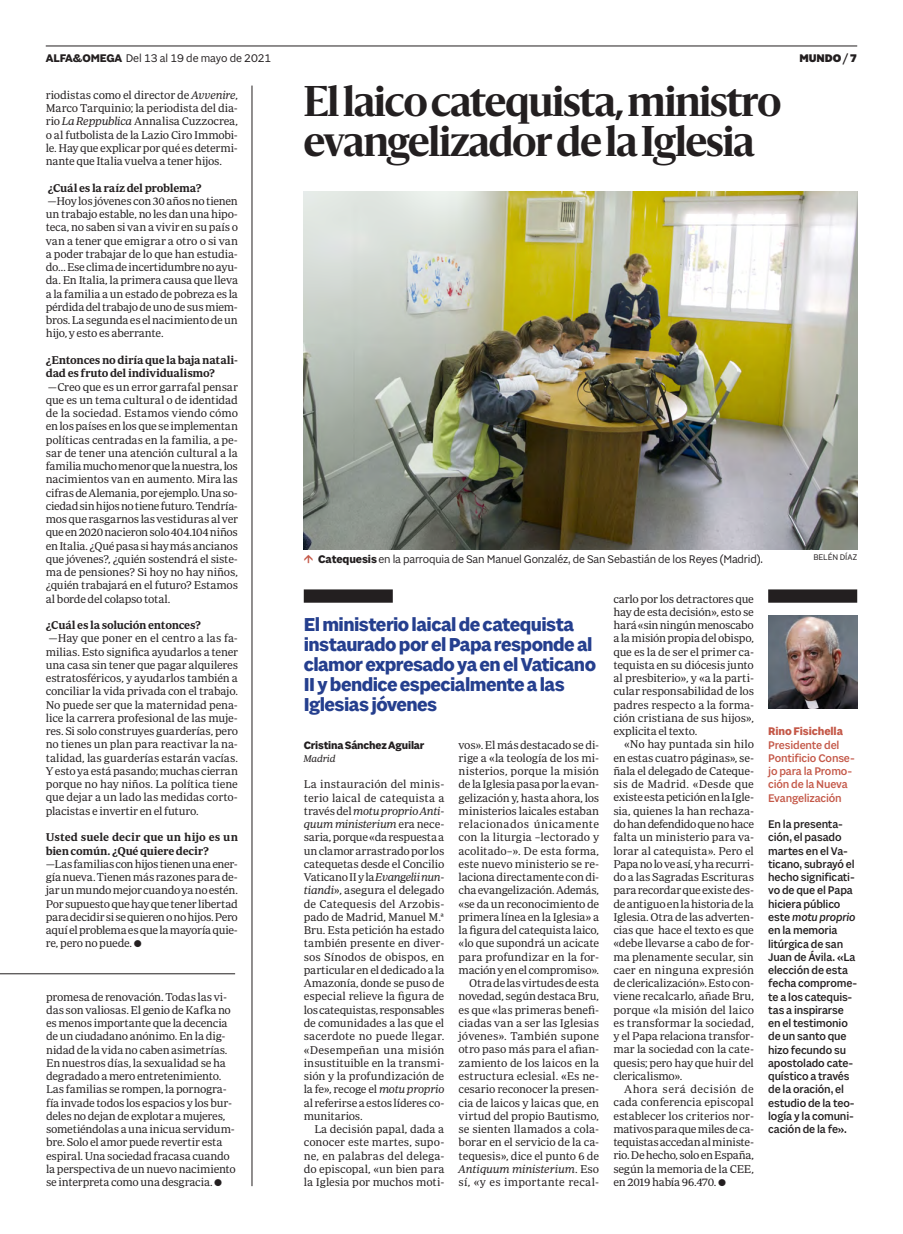
<style>
.page{position:relative;width:903px;height:1234px;background:#fff}
.page>*{position:absolute;margin:0;border:0;box-sizing:border-box;transform-origin:0 0}
.t1{font:700 40px/40px "Sanomat";letter-spacing:-.025em;color:#231f20}
.t2{font:700 20px/20px "Sole Sans";letter-spacing:-.025em;color:#253f8e}
.t3{font:500 11.88px/13.2px "Sole Sans";letter-spacing:-.01em;color:#231f20}
.t4{font:11.88px "Sole Sans";letter-spacing:-.01em;color:#231f20}
.t5{font:500 11.88px/13.2px "Sole Sans";letter-spacing:-.01em;color:#c45848}
.t6{font:700 11.88px "Sole Sans";letter-spacing:-.005em;color:#c45848}
.t7{font:900 11.88px "Sole Sans";letter-spacing:-.005em;color:#231f20}
.t8{font:11.5px/13.2px "Periodico Text Lg";letter-spacing:-.015em;color:#231f20;text-align:justify}
.t9{font:600 11.5px/13.2px "Periodico Text";letter-spacing:-.015em;color:#231f20}
.t10{font:11.5px/13.2px "Periodico Text Lg It";letter-spacing:-.01em;color:#231f20}
.t11{font:11.5px/13.2px "Periodico Text Lg";letter-spacing:.01em;color:#231f20}
.t12{font:11.5px "Periodico Text Lg";letter-spacing:.015em;color:#231f20}
.t13{font:700 11.5px "Sole Sans";letter-spacing:-.015em;color:#231f20}
.t14{font:10px "Periodico Text Lg It";letter-spacing:-.01em;color:#231f20}
.t15{font:8.75px "Sole Sans";color:#231f20}
.s1{font-weight:700}
.s2{font-family:"Periodico Text Lg It"}
.s3{font-style:italic}
.s4{font-family:"Periodico Text Lg"}
</style>
<div class="page">
<hr style="left:46px;top:46px;width:811px;height:1px;background:#231f20">
<img style="left:304px;top:191px;width:553px;height:358px">
<div style="left:304px;top:589px;width:89px;height:13px;background:#231f20"></div>
<hr style="left:0;top:973px;width:235px;height:1px;background:#231f20">
<img style="left:768px;top:615px;width:89px;height:93px">
<div style="left:768px;top:589px;width:89px;height:13px;background:#231f20"></div>
<hr style="left:252px;top:86px;width:1px;height:1099px;background:#231f20">
<p class="t4" style="left:46px;top:51px;width:227px"><span class="s1">ALFA&amp;OMEGA</span> Del 13 al 19 de mayo de 2021</p>
<p class="t7" style="left:799px;top:51px;width:59px">MUNDO / 7</p>
<h1 class="t1" style="left:304px;top:78px;width:479px">El laico catequista, ministro evangelizador de la Iglesia</h1>
<p class="t8" style="left:46px;top:88px;width:194px">riodistas como el director de <span class="s2">Avvenire</span>, Marco Tarquinio; la periodista del dia&shy;rio <span class="s2">La Reppublica</span> Annalisa Cuzzocrea, o al futbolista de la Lazio Ciro Immobi&shy;le. Hay que explicar por qué es determi&shy;nante que Italia vuelva a tener hijos.</p>
<p class="t9" style="left:48px;top:181px;width:155px">¿Cuál es la raíz del problema?</p>
<p class="t8" style="left:46px;top:194px;width:194px">—Hoy los jóvenes con 30 años no tienen un trabajo estable, no les dan una hipo&shy;teca, no saben si van a vivir en su país o van a tener que emigrar a otro o si van a poder trabajar de lo que han estudia&shy;do… Ese clima de incertidumbre no ayu&shy;da. En Italia, la primera causa que lleva a la familia a un estado de pobreza es la pérdida del trabajo de uno de sus miem&shy;bros. La segunda es el nacimiento de un hijo, y esto es aberrante.</p>
<p class="t9" style="left:46px;top:353px;width:194px">¿Entonces no diría que la baja natali&shy;dad es fruto del individualismo?</p>
<p class="t8" style="left:46px;top:379px;width:194px">—Creo que es un error garrafal pensar que es un tema cultural o de identidad de la sociedad. Estamos viendo cómo en los países en los que se implementan políticas centradas en la familia, a pe&shy;sar de tener una atención cultural a la familia mucho menor que la nuestra, los nacimientos van en aumento. Mira las cifras de Alemania, por ejemplo. Una so&shy;ciedad sin hijos no tiene futuro. Tendría&shy;mos que rasgarnos las vestiduras al ver que en 2020 nacieron solo 404.104 niños en Italia. ¿Qué pasa si hay más ancianos que jóvenes?, ¿quién sostendrá el siste&shy;ma de pensiones? Si hoy no hay niños, ¿quién trabajará en el futuro? Estamos al borde del colapso total.</p>
<p class="t9" style="left:46px;top:618px;width:157px">¿Cuál es la solución entonces?</p>
<p class="t8" style="left:46px;top:631px;width:194px">—Hay que poner en el centro a las fa&shy;milias. Esto significa ayudarlos a tener una casa sin tener que pagar alquileres estratosféricos, y ayudarlos también a conciliar la vida privada con el trabajo.<br>No puede ser que la maternidad pena&shy;lice la carrera profesional de las muje&shy;res. Si solo construyes guarderías, pero no tienes un plan para reactivar la na&shy;talidad, las guarderías estarán vacías.<br>Y esto ya está pasando; muchas cierran porque no hay niños. La política tiene que dejar a un lado las medidas corto&shy;placistas e invertir en el futuro.</p>
<p class="t9" style="left:46px;top:830px;width:194px">Usted suele decir que un hijo es un bien común. ¿Qué quiere decir?</p>
<p class="t8" style="left:46px;top:856px;width:194px">—Las familias con hijos tienen una ener&shy;gía nueva. Tienen más razones para de&shy;jar un mundo mejor cuando ya no estén.<br>Por supuesto que hay que tener libertad para decidir si se quieren o no hijos. Pero aquí el problema es que la mayoría quie&shy;re, pero no puede.</p>
<p class="t4" style="left:318px;top:552px;width:446px"><span class="s1">Catequesis</span>en la parroquia de San Manuel Gonzaléz, de San Sebastián de los Reyes (Madrid).</p>
<p class="t15" style="left:813px;top:551px;width:45px">BELÉN DÍAZ</p>
<p class="t8" style="left:613px;top:591px;width:142px">carlo por los detractores que hay de esta decisión», esto se hará «sin ningún menoscabo a la misión propia del obispo, que es la de ser el primer ca&shy;tequista en su diócesis junto al presbiterio», y «a la parti&shy;cular responsabilidad de los padres respecto a la forma&shy;ción cristiana de sus hijos», explicita el texto.</p>
<p class="t8" style="left:613px;top:737px;width:142px;text-indent:11px">«No hay puntada sin hilo en estas cuatro páginas», se&shy;ñala el delegado de Cateque&shy;sis de Madrid. «Desde que existe esta petición en la Igle&shy;sia, quienes la han rechaza&shy;do han defendido que no hace falta un ministerio para va&shy;lorar al catequista». Pero el Papa no lo ve así, y ha recurri&shy;do a las Sagradas Escrituras para recordar que existe des&shy;de antiguo en la historia de la Iglesia. Otra de las adverten&shy;cias que hace el texto es que «debe llevarse a cabo de for&shy;ma plenamente secular, sin caer en ninguna expresión de clericalización». Esto con&shy;viene recalcarlo, añade Bru, porque «la misión del laico es transformar la sociedad, y el Papa relaciona transfor&shy;mar la sociedad con la cate&shy;quesis; pero hay que huir del clericalismo».</p>
<p class="t8" style="left:613px;top:1082px;width:142px;text-indent:11px">Ahora será decisión de cada conferencia episcopal establecer los criterios nor&shy;mativos para que miles de ca&shy;tequistas accedan al ministe&shy;rio. De hecho, solo en España, según la memoria de la CEE, en 2019 había 96.470.</p>
<h2 class="t2" style="left:304px;top:615px;width:294px">El ministerio laical de catequista instaurado por el Papa responde al clamor expresado ya en el Vaticano<br>II y bendice especialmente a las<br>Iglesias jóvenes</h2>
<p class="t6" style="left:768px;top:724px;width:76px">Rino Fisichella</p>
<p class="t5" style="left:768px;top:738px;width:88px">Presidente del<br>Pontificio Conse&shy;jo para la Promo&shy;ción de la Nueva<br>Evangelización</p>
<p class="t3" style="left:768px;top:817px;width:91px">En la presenta&shy;ción, el pasado martes en el Va&shy;ticano, subrayó el hecho significati&shy;vo de que el Papa hiciera público este <span class="s3">motu proprio </span>en la memoria litúrgica de san<br>Juan de Ávila. «La elección de esta fecha comprome&shy;te a los catequis&shy;tas a inspirarse en el testimonio de un santo que hizo fecundo su apostolado cate&shy;quístico a través de la oración, el estudio de la teo&shy;logía y la comuni&shy;cación de la fe».</p>
<p class="t13" style="left:304px;top:737px;width:122px">Cristina Sánchez Aguilar</p>
<p class="t14" style="left:304px;top:752px;width:33px">Madrid</p>
<p class="t11" style="left:304px;top:777px;width:142px">La instauración del minis&shy;terio laical de catequista a</p>
<p class="t10" style="left:304px;top:803px;width:142px"><span class="s4">través del</span> motu proprio Anti&shy;quum ministerium <span class="s4">era nece-</span></p>
<p class="t8" style="left:304px;top:830px;width:142px">saria, porque «da respuesta a un clamor arrastrado por los catequetas desde el Concilio Vaticano II y la <span class="s2">Evangelii nun&shy;tiandi</span>», asegura el delegado de Catequesis del Arzobis&shy;pado de Madrid, Manuel M.ª Bru. Esta petición ha estado también presente en diver&shy;sos Sínodos de obispos, en particular en el dedicado a la Amazonía, donde se puso de especial relieve la figura de los catequistas, responsables de comunidades a las que el sacerdote no puede llegar. «Desempeñan una misión insustituible en la transmi&shy;sión y la profundización de la fe», recoge el <span class="s2">motu proprio </span>al referirse a estos líderes co&shy;munitarios.</p>
<p class="t8" style="left:304px;top:1121px;width:142px;text-indent:11px">La decisión papal, dada a conocer este martes, supo&shy;ne, en palabras del delega&shy;do episcopal, «un bien para la Iglesia por muchos moti-</p>
<p class="t8" style="left:459px;top:737px;width:142px;text-align:right">vos». El más destacado se di&shy;rige a «la teología de los mi&shy;nisterios, porque la misión de la Iglesia pasa por la evan&shy;gelización y, hasta ahora, los ministerios laicales estaban relacionados únicamente con la liturgia –lectorado y acolitado–». De esta forma, este nuevo ministerio se re&shy;laciona directamente con di&shy;cha evangelización. Además, «se da un reconocimiento de primera línea en la Iglesia» a la figura del catequista laico, «lo que supondrá un acicate para profundizar en la for&shy;mación y en el compromiso».<br>Otra de las virtudes de esta novedad, según destaca Bru, es que «las primeras benefi&shy;ciadas van a ser las Iglesias jóvenes». También supone otro paso más para el afian&shy;zamiento de los laicos en la estructura eclesial. «Es ne&shy;cesario reconocer la presen&shy;cia de laicos y laicas que, en virtud del propio Bautismo, se sienten llamados a cola&shy;borar en el servicio de la ca&shy;tequesis», dice el punto 6 de</p>
<p class="t10" style="left:459px;top:1161px;width:142px">Antiquum ministerium<span class="s4">. Eso</span></p>
<p class="t12" style="left:459px;top:1175px;width:142px">sí, «y es importante recal-</p>
<p class="t8" style="left:46px;top:989px;width:191px;text-align:left">promesa de renovación. Todas las vi&shy;das son valiosas. El genio de Kafka no es menos importante que la decencia de un ciudadano anónimo. En la dig&shy;nidad de la vida no caben asimetrías.<br>En nuestros días, la sexualidad se ha degradado a mero entretenimiento.<br>Las familias se rompen, la pornogra&shy;fía invade todos los espacios y los bur&shy;deles no dejan de explotar a mujeres, sometiéndolas a una inicua servidum&shy;bre. Solo el amor puede revertir esta espiral. Una sociedad fracasa cuando la perspectiva de un nuevo nacimiento se interpreta como una desgracia.</p>
</div>
